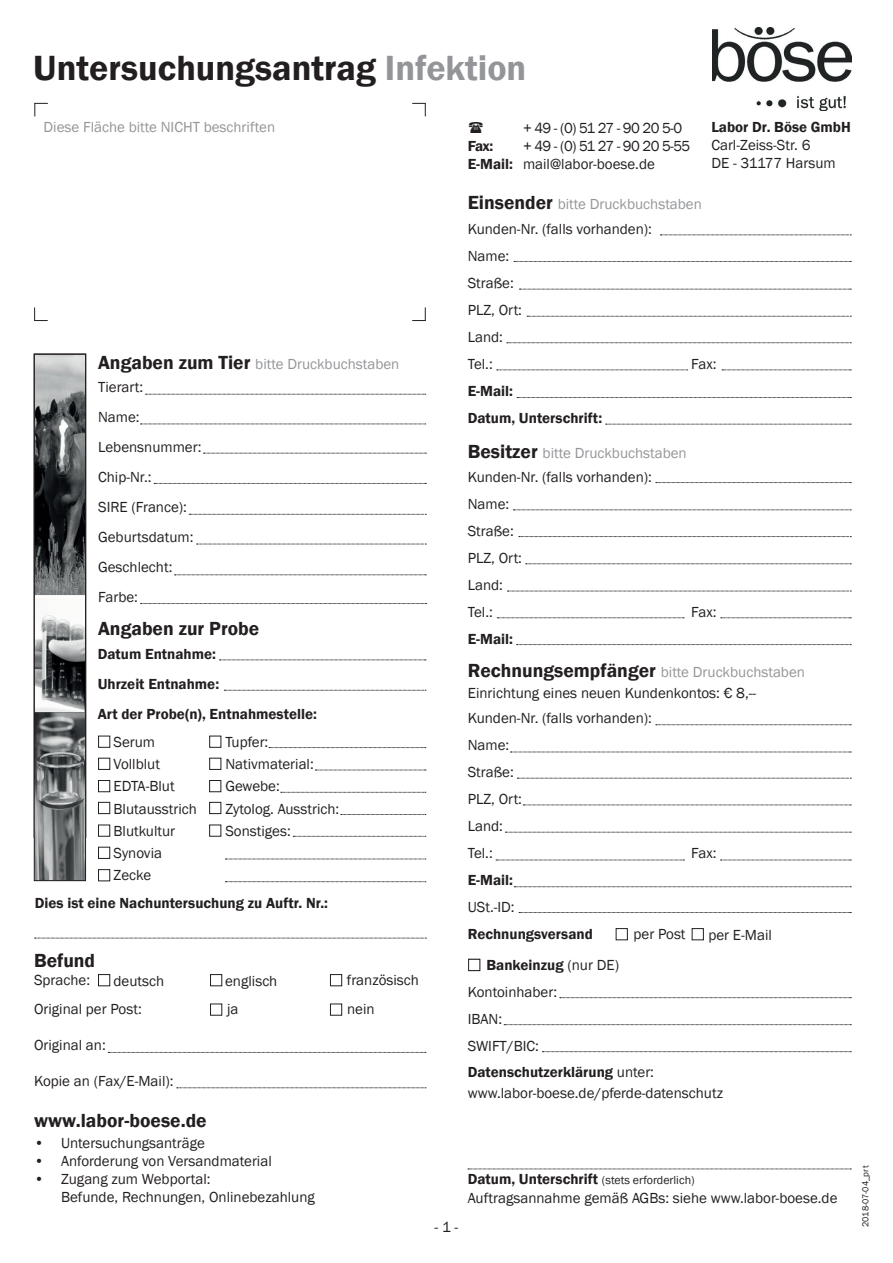
<style>
.page{position:relative;width:893px;height:1263px;background:#fff}
.page>*{position:absolute;margin:0;border:0;box-sizing:border-box;transform-origin:0 0}
.t1{font:600 36px "Franklin Gothic";color:#231f20}
.t2{font:600 19.5px "Franklin Gothic";color:#231f20}
.t3{font:15px/27px "Franklin Gothic";color:#231f20}
.t4{font:600 15px/30px "Franklin Gothic";color:#231f20}
.t5{font:15px "Franklin Gothic";color:#939598}
.t6{font:12px "Franklin Gothic";color:#231f20}
.t7{font:9px "Franklin Gothic";color:#231f20}
.s1{color:#939598}
.s2{font-weight:600}
.s3{font-weight:600;font-size:19.5px;color:#231f20}
.s4{font-weight:600;font-size:19.5px}
.s5{font-weight:600;font-size:15px}
</style>
<div class="page">
<svg style="left:34px;top:308px;width:13px;height:13px"></svg>
<svg style="left:34px;top:103px;width:14px;height:13px"></svg>
<svg style="left:412px;top:308px;width:14px;height:13px"></svg>
<svg style="left:412px;top:103px;width:14px;height:13px"></svg>
<svg style="left:219px;top:660px;width:207px;height:1px"></svg>
<svg style="left:224px;top:690px;width:202px;height:1px"></svg>
<svg style="left:341px;top:814px;width:85px;height:1px"></svg>
<img style="left:36px;top:356px;width:48px;height:356px">
<img style="left:36px;top:712px;width:48px;height:167px">
<div style="left:34px;top:354px;width:52px;height:527px;border:1px solid #231f20"></div>
<img style="left:713px;top:27px;width:138px;height:84px">
<svg style="left:660px;top:235px;width:191px;height:1px"></svg>
<svg style="left:514px;top:261px;width:337px;height:1px"></svg>
<svg style="left:519px;top:289px;width:332px;height:1px"></svg>
<svg style="left:527px;top:316px;width:324px;height:1px"></svg>
<svg style="left:507px;top:342px;width:344px;height:1px"></svg>
<svg style="left:606px;top:424px;width:245px;height:1px"></svg>
<svg style="left:722px;top:370px;width:129px;height:1px"></svg>
<svg style="left:497px;top:370px;width:191px;height:1px"></svg>
<svg style="left:517px;top:397px;width:334px;height:1px"></svg>
<svg style="left:656px;top:482px;width:195px;height:1px"></svg>
<svg style="left:513px;top:510px;width:338px;height:1px"></svg>
<svg style="left:519px;top:536px;width:332px;height:1px"></svg>
<svg style="left:526px;top:563px;width:325px;height:1px"></svg>
<svg style="left:507px;top:591px;width:344px;height:1px"></svg>
<svg style="left:721px;top:617px;width:130px;height:1px"></svg>
<svg style="left:497px;top:617px;width:187px;height:1px"></svg>
<svg style="left:517px;top:644px;width:334px;height:1px"></svg>
<svg style="left:468px;top:1169px;width:383px;height:1px"></svg>
<div style="left:210px;top:1003px;width:12px;height:12px;border:1px solid #231f20"></div>
<div style="left:330px;top:1003px;width:12px;height:12px;border:1px solid #231f20"></div>
<svg style="left:108px;top:1052px;width:318px;height:1px"></svg>
<svg style="left:177px;top:1087px;width:249px;height:1px"></svg>
<div style="left:210px;top:974px;width:12px;height:12px;border:1px solid #231f20"></div>
<div style="left:330px;top:974px;width:12px;height:12px;border:1px solid #231f20"></div>
<div style="left:98px;top:974px;width:12px;height:12px;border:1px solid #231f20"></div>
<svg style="left:656px;top:724px;width:195px;height:1px"></svg>
<svg style="left:510px;top:752px;width:341px;height:1px"></svg>
<svg style="left:517px;top:778px;width:334px;height:1px"></svg>
<svg style="left:523px;top:805px;width:328px;height:1px"></svg>
<svg style="left:505px;top:832px;width:346px;height:1px"></svg>
<svg style="left:720px;top:860px;width:131px;height:1px"></svg>
<svg style="left:496px;top:860px;width:188px;height:1px"></svg>
<svg style="left:519px;top:912px;width:332px;height:1px"></svg>
<svg style="left:514px;top:886px;width:337px;height:1px"></svg>
<div style="left:616px;top:928px;width:12px;height:12px;border:1px solid #231f20"></div>
<div style="left:692px;top:928px;width:12px;height:12px;border:1px solid #231f20"></div>
<svg style="left:141px;top:424px;width:285px;height:1px"></svg>
<svg style="left:154px;top:483px;width:272px;height:1px"></svg>
<svg style="left:203px;top:453px;width:223px;height:1px"></svg>
<svg style="left:189px;top:514px;width:237px;height:1px"></svg>
<svg style="left:197px;top:544px;width:229px;height:1px"></svg>
<svg style="left:175px;top:575px;width:251px;height:1px"></svg>
<svg style="left:141px;top:603px;width:286px;height:1px"></svg>
<svg style="left:146px;top:394px;width:280px;height:1px"></svg>
<div style="left:98px;top:736px;width:12px;height:12px;border:1px solid #231f20"></div>
<div style="left:98px;top:758px;width:12px;height:12px;border:1px solid #231f20"></div>
<div style="left:98px;top:780px;width:12px;height:12px;border:1px solid #231f20"></div>
<div style="left:98px;top:824px;width:12px;height:13px;border:1px solid #231f20"></div>
<div style="left:98px;top:847px;width:12px;height:12px;border:1px solid #231f20"></div>
<div style="left:98px;top:802px;width:12px;height:12px;border:1px solid #231f20"></div>
<div style="left:98px;top:869px;width:12px;height:12px;border:1px solid #231f20"></div>
<svg style="left:35px;top:938px;width:391px;height:1px"></svg>
<svg style="left:269px;top:747px;width:157px;height:1px"></svg>
<svg style="left:315px;top:770px;width:111px;height:1px"></svg>
<svg style="left:281px;top:792px;width:145px;height:1px"></svg>
<svg style="left:293px;top:836px;width:133px;height:1px"></svg>
<svg style="left:225px;top:859px;width:201px;height:1px"></svg>
<svg style="left:225px;top:881px;width:201px;height:1px"></svg>
<div style="left:209px;top:736px;width:12px;height:12px;border:1px solid #231f20"></div>
<div style="left:209px;top:758px;width:12px;height:12px;border:1px solid #231f20"></div>
<div style="left:209px;top:780px;width:12px;height:12px;border:1px solid #231f20"></div>
<div style="left:209px;top:824px;width:12px;height:13px;border:1px solid #231f20"></div>
<div style="left:209px;top:802px;width:12px;height:12px;border:1px solid #231f20"></div>
<svg style="left:560px;top:997px;width:291px;height:1px"></svg>
<svg style="left:504px;top:1024px;width:347px;height:1px"></svg>
<svg style="left:542px;top:1051px;width:309px;height:1px"></svg>
<div style="left:468px;top:959px;width:12px;height:12px;border:1px solid #231f20"></div>
<h1 class="t1" style="left:33px;top:45px;width:495px">Untersuchungsantrag <span class="s1">Infektion</span></h1>
<p class="t5" style="left:44px;top:117px;width:233px">Diese Fläche bitte NICHT beschriften</p>
<p class="t3" style="left:523px;top:115px;width:161px">+ 49 - (0) 51 27 - 90 20 5-0</p>
<p class="t3" style="left:468px;top:137px;width:224px;line-height:18px;text-indent:55px">+ 49 - (0) 51 27 - 90 20 5-55<br><span class="s2">E-Mail:</span> mail@labor-boese.de</p>
<p class="t4" style="left:468px;top:131px;width:27px">Fax:</p>
<p class="t4" style="left:711px;top:112px;width:141px">Labor Dr. Böse GmbH</p>
<p class="t3" style="left:711px;top:136px;width:126px;line-height:18px">Carl-Zeiss-Str. 6<br>DE - 31177 Harsum</p>
<p class="t5" style="left:98px;top:354px;width:303px"><span class="s3">Angaben zum Tier</span> bitte Druckbuchstaben</p>
<p class="t3" style="left:98px;top:372px;width:105px;line-height:30px">Tierart:<br>Name:<br>Lebensnummer:<br>Chip-Nr.:<br>SIRE (France):<br>Geburtsdatum:<br>Geschlecht:<br>Farbe:</p>
<h2 class="t2" style="left:98px;top:616px;width:163px">Angaben zur Probe</h2>
<p class="t4" style="left:98px;top:639px;width:221px">Datum Entnahme:<br>Uhrzeit Entnahme:<br>Art der Probe(n), Entnahmestelle:</p>
<p class="t3" style="left:114px;top:731px;width:85px;line-height:22.4px">Serum<br>Vollblut<br>EDTA-Blut<br>Blutausstrich<br>Blutkultur<br>Synovia<br>Zecke</p>
<p class="t4" style="left:35px;top:888px;width:295px">Dies ist eine Nachuntersuchung zu Auftr. Nr.:</p>
<p class="t3" style="left:225px;top:731px;width:116px;line-height:22.2px">Tupfer:<br>Nativmaterial:<br>Gewebe:<br>Zytolog. Ausstrich:<br>Sonstiges:</p>
<h2 class="t2" style="left:34px;top:948px;width:63px">Befund</h2>
<p class="t3" style="left:34px;top:967px;width:58px">Sprache:</p>
<p class="t3" style="left:114px;top:967px;width:52px">deutsch</p>
<p class="t3" style="left:225px;top:967px;width:54px">englisch</p>
<p class="t3" style="left:347px;top:967px;width:74px">französisch</p>
<p class="t3" style="left:34px;top:996px;width:109px">Original per Post:</p>
<p class="t3" style="left:34px;top:1032px;width:73px">Original an:</p>
<p class="t3" style="left:34px;top:1068px;width:141px">Kopie an (Fax/E-Mail):</p>
<p class="t3" style="left:227px;top:996px;width:13px">ja</p>
<p class="t3" style="left:347px;top:996px;width:29px">nein</p>
<h2 class="t2" style="left:34px;top:1109px;width:174px">www.labor-boese.de</h2>
<p class="t3" style="left:34px;top:1130px;width:172px">• Untersuchungsanträge</p>
<p class="t3" style="left:34px;top:1148px;width:239px">• Anforderung von Versandmaterial</p>
<p class="t3" style="left:61px;top:1170px;width:255px;line-height:18px;text-indent:-27px">• Zugang zum Webportal:<br>Befunde, Rechnungen, Onlinebezahlung</p>
<p class="t3" style="left:468px;top:191px;width:236px;line-height:25.3px"><span class="s4">Einsender</span> <span class="s1">bitte Druckbuchstaben<br></span>Kunden-Nr. (falls vorhanden):</p>
<p class="t3" style="left:468px;top:243px;width:56px">Name:<br>Straße:<br>PLZ, Ort:<br>Land:<br>Tel.:</p>
<p class="t3" style="left:691px;top:351px;width:27px">Fax:</p>
<p class="t4" style="left:468px;top:377px;width:136px;line-height:27px">E-Mail:<br>Datum, Unterschrift:</p>
<p class="t3" style="left:468px;top:441px;width:221px;line-height:23.9px"><span class="s4">Besitzer</span> <span class="s1">bitte Druckbuchstaben<br></span>Kunden-Nr. (falls vorhanden):</p>
<p class="t3" style="left:468px;top:490px;width:56px">Name:<br>Straße:<br>PLZ, Ort:<br>Land:<br>Tel.:</p>
<p class="t3" style="left:691px;top:598px;width:27px">Fax:</p>
<p class="t4" style="left:468px;top:624px;width:47px">E-Mail:</p>
<p class="t3" style="left:468px;top:662px;width:339px;line-height:21px"><span class="s4">Rechnungsempfänger</span> <span class="s1">bitte Druckbuchstaben<br></span>Einrichtung eines neuen Kundenkontos: € 8,--</p>
<p class="t3" style="left:468px;top:705px;width:186px">Kunden-Nr. (falls vorhanden):<br>Name:<br>Straße:<br>PLZ, Ort:<br>Land:<br>Tel.:</p>
<p class="t3" style="left:691px;top:840px;width:27px">Fax:</p>
<p class="t4" style="left:468px;top:865px;width:47px">E-Mail:</p>
<p class="t3" style="left:468px;top:894px;width:48px">USt.-ID:</p>
<p class="t4" style="left:468px;top:919px;width:127px">Rechnungsversand</p>
<p class="t3" style="left:633px;top:921px;width:54px">per Post</p>
<p class="t3" style="left:708px;top:922px;width:65px">per E-Mail</p>
<p class="t3" style="left:468px;top:952px;width:153px;text-indent:19px"><span class="s2">Bankeinzug</span> (nur DE)<br>Kontoinhaber:<br>IBAN:<br>SWIFT/BIC:</p>
<p class="t3" style="left:468px;top:1061px;width:257px;line-height:21px"><span class="s2">Datenschutzerklärung</span> unter: www.labor-boese.de/pferde-datenschutz</p>
<p class="t3" style="left:435px;top:1214px;width:25px">- 1 -</p>
<p class="t6" style="left:468px;top:1172px;width:228px"><span class="s5">Datum, Unterschrift</span> (stets erforderlich)</p>
<p class="t3" style="left:468px;top:1184px;width:371px">Auftragsannahme gemäß AGBs: siehe www.labor-boese.de</p>
<p class="t7" style="left:860px;top:1227px;width:63px;rotate:-90deg">2018-07-04_prt</p>
</div>
